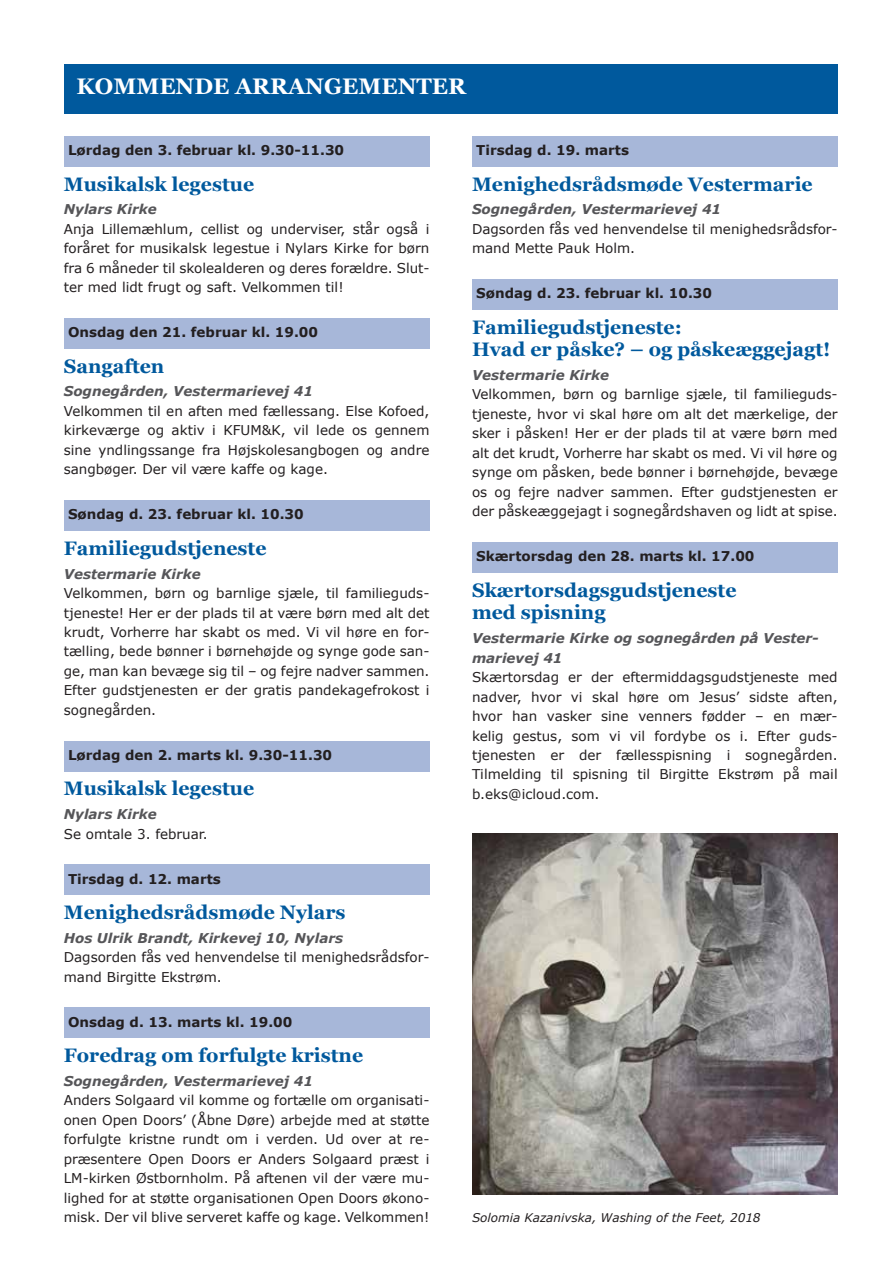
<style>
.page{position:relative;width:893px;height:1263px;background:#fff}
.page>*{position:absolute;margin:0;border:0;box-sizing:border-box;transform-origin:0 0}
.t1{font:700 22.5px "Georgia";color:#fff}
.t2{font:700 19.5px/22.5px "Georgia";color:#00599d}
.t3{font:13.5px/19.5px "Verdana";color:#231f20;text-align:justify}
.t4{font:700 13.5px "Verdana";color:#231f20}
.t5{font:italic 700 13.5px/19.5px "Verdana";color:#565659}
.t6{font:italic 12px "Verdana";color:#231f20}
</style>
<div class="page">
<div style="left:64px;top:64px;width:774px;height:50px;background:#00599d"></div>
<div style="left:64px;top:137px;width:365px;height:30px;background:#a7b7d9"></div>
<div style="left:64px;top:319px;width:365px;height:30px;background:#a7b7d9"></div>
<div style="left:64px;top:501px;width:365px;height:30px;background:#a7b7d9"></div>
<div style="left:64px;top:741px;width:365px;height:30px;background:#a7b7d9"></div>
<div style="left:64px;top:865px;width:365px;height:30px;background:#a7b7d9"></div>
<div style="left:64px;top:1008px;width:365px;height:30px;background:#a7b7d9"></div>
<div style="left:472px;top:137px;width:366px;height:30px;background:#a7b7d9"></div>
<div style="left:472px;top:280px;width:366px;height:30px;background:#a7b7d9"></div>
<div style="left:472px;top:543px;width:366px;height:30px;background:#a7b7d9"></div>
<img style="left:472px;top:833px;width:366px;height:362px">
<h1 class="t1" style="left:77px;top:69px;width:391px">KOMMENDE ARRANGEMENTER</h1>
<p class="t4" style="left:68px;top:142px;width:278px">Lørdag den 3. februar kl. 9.30-11.30</p>
<h2 class="t2" style="left:64px;top:172px;width:192px">Musikalsk legestue</h2>
<p class="t5" style="left:64px;top:200px;width:94px">Nylars Kirke</p>
<p class="t3" style="left:64px;top:219px;width:367px">Anja Lillemæhlum, cellist og underviser, står også i foråret for musikalsk legestue i Nylars Kirke for børn fra 6 måneder til skolealderen og deres forældre. Slut&shy;ter med lidt frugt og saft. Velkommen til!</p>
<p class="t4" style="left:68px;top:324px;width:252px">Onsdag den 21. februar kl. 19.00</p>
<h2 class="t2" style="left:64px;top:354px;width:102px">Sangaften</h2>
<p class="t5" style="left:64px;top:382px;width:251px">Sognegården, Vestermarievej 41</p>
<p class="t3" style="left:64px;top:401px;width:367px">Velkommen til en aften med fællessang. Else Kofoed, kirkeværge og aktiv i KFUM&amp;K, vil lede os gennem sine yndlingssange fra Højskolesangbogen og andre sangbøger. Der vil være kaffe og kage.</p>
<p class="t4" style="left:68px;top:506px;width:237px">Søndag d. 23. februar kl. 10.30</p>
<h2 class="t2" style="left:64px;top:536px;width:204px">Familiegudstjeneste</h2>
<p class="t5" style="left:64px;top:564px;width:139px">Vestermarie Kirke</p>
<p class="t3" style="left:64px;top:583px;width:367px">Velkommen, børn og barnlige sjæle, til familieguds&shy;tjeneste! Her er der plads til at være børn med alt det krudt, Vorherre har skabt os med. Vi vil høre en for&shy;tælling, bede bønner i børnehøjde og synge gode san&shy;ge, man kan bevæge sig til – og fejre nadver sammen.<br>Efter gudstjenesten er der gratis pandekagefrokost i sognegården.</p>
<p class="t4" style="left:68px;top:746px;width:266px">Lørdag den 2. marts kl. 9.30-11.30</p>
<h2 class="t2" style="left:64px;top:776px;width:192px">Musikalsk legestue</h2>
<p class="t5" style="left:64px;top:804px;width:94px">Nylars Kirke</p>
<p class="t3" style="left:64px;top:824px;width:145px">Se omtale 3. februar.</p>
<p class="t4" style="left:68px;top:870px;width:154px">Tirsdag d. 12. marts</p>
<h2 class="t2" style="left:64px;top:900px;width:283px">Menighedsrådsmøde Nylars</h2>
<p class="t5" style="left:64px;top:928px;width:281px">Hos Ulrik Brandt, Kirkevej 10, Nylars</p>
<p class="t3" style="left:64px;top:948px;width:367px">Dagsorden fås ved henvendelse til menighedsrådsfor&shy;mand Birgitte Ekstrøm.</p>
<p class="t4" style="left:68px;top:1013px;width:226px">Onsdag d. 13. marts kl. 19.00</p>
<h2 class="t2" style="left:64px;top:1043px;width:301px">Foredrag om forfulgte kristne</h2>
<p class="t5" style="left:64px;top:1071px;width:251px">Sognegården, Vestermarievej 41</p>
<p class="t3" style="left:64px;top:1091px;width:367px">Anders Solgaard vil komme og fortælle om organisati&shy;onen Open Doors’ (Åbne Døre) arbejde med at støtte forfulgte kristne rundt om i verden. Ud over at re&shy;præsentere Open Doors er Anders Solgaard præst i LM-kirken Østbornholm. På aftenen vil der være mu&shy;lighed for at støtte organisationen Open Doors økono&shy;misk. Der vil blive serveret kaffe og kage. Velkommen!</p>
<p class="t4" style="left:476px;top:142px;width:154px">Tirsdag d. 19. marts</p>
<h2 class="t2" style="left:472px;top:172px;width:342px">Menighedsrådsmøde Vestermarie</h2>
<p class="t5" style="left:472px;top:200px;width:251px">Sognegården, Vestermarievej 41</p>
<p class="t3" style="left:472px;top:219px;width:367px">Dagsorden fås ved henvendelse til menighedsrådsfor&shy;mand Mette Pauk Holm.</p>
<p class="t4" style="left:476px;top:285px;width:237px">Søndag d. 23. februar kl. 10.30</p>
<h2 class="t2" style="left:472px;top:315px;width:360px">Familiegudstjeneste:<br>Hvad er påske? – og påskeæggejagt!</h2>
<p class="t5" style="left:472px;top:365px;width:139px">Vestermarie Kirke</p>
<p class="t3" style="left:472px;top:385px;width:367px">Velkommen, børn og barnlige sjæle, til familieguds&shy;tjeneste, hvor vi skal høre om alt det mærkelige, der sker i påsken! Her er der plads til at være børn med alt det krudt, Vorherre har skabt os med. Vi vil høre og synge om påsken, bede bønner i børnehøjde, bevæge os og fejre nadver sammen. Efter gudstjenesten er der påskeæggejagt i sognegårdshaven og lidt at spise.</p>
<p class="t4" style="left:476px;top:548px;width:280px">Skærtorsdag den 28. marts kl. 17.00</p>
<h2 class="t2" style="left:472px;top:578px;width:266px">Skærtorsdagsgudstjeneste med spisning</h2>
<p class="t5" style="left:472px;top:628px;width:348px">Vestermarie Kirke og sognegården på Vester&shy;marievej 41</p>
<p class="t3" style="left:472px;top:667px;width:367px">Skærtorsdag er der eftermiddagsgudstjeneste med nadver, hvor vi skal høre om Jesus’ sidste aften, hvor han vasker sine venners fødder – en mær&shy;kelig gestus, som vi vil fordybe os i. Efter guds&shy;tjenesten er der fællesspisning i sognegården.<br>Tilmelding til spisning til Birgitte Ekstrøm på mail b.eks@icloud.com.</p>
<p class="t6" style="left:472px;top:1210px;width:290px">Solomia Kazanivska, Washing of the Feet, 2018</p>
</div>
